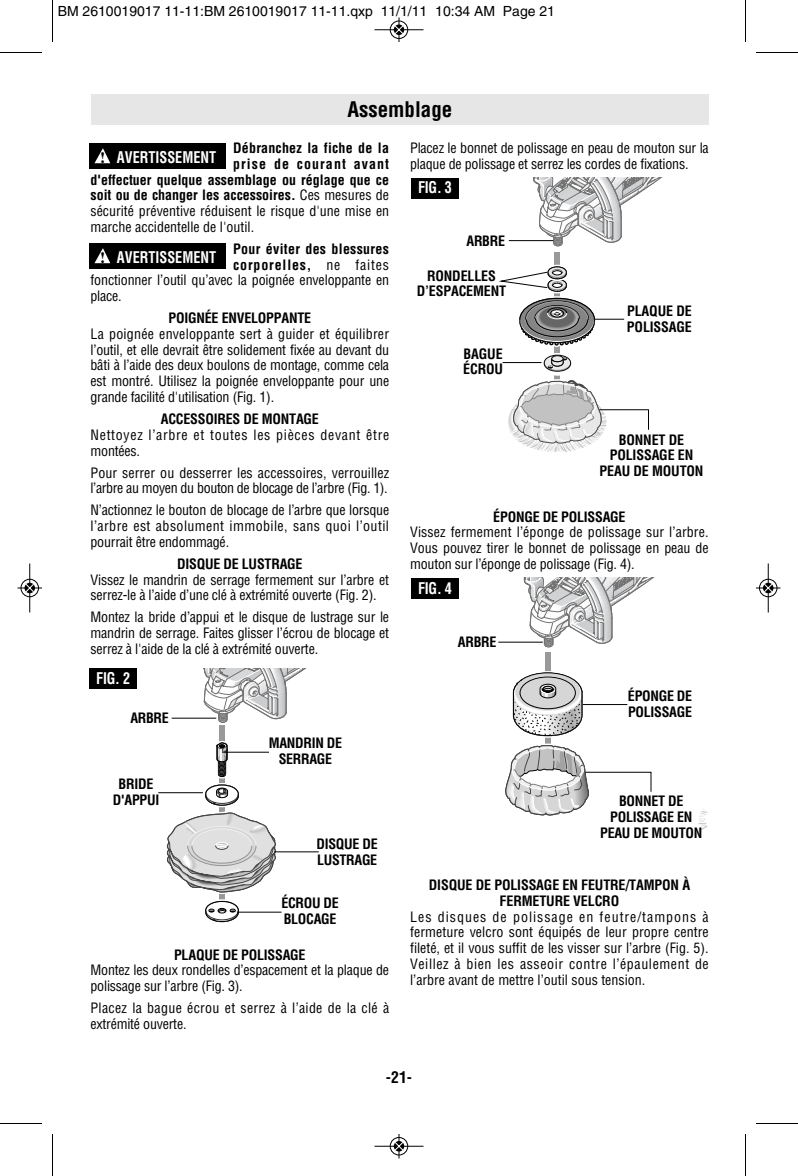
<style>
.page{position:relative;width:798px;height:1176px;background:#fff}
.page>*{position:absolute;margin:0;border:0;box-sizing:border-box;transform-origin:0 0}
.t1{font:700 condensed 21px "Helvetica";color:#000}
.t2{font:700 condensed 15.75px "Helvetica";color:#fff;scale:.9 1}
.t3{font:700 condensed 15.75px "Helvetica";color:#000}
.t4{font:condensed 14px/15.8px "Helvetica";letter-spacing:-.015em;color:#000;text-align:justify}
.t5{font:700 condensed 14px/15.8px "Helvetica";letter-spacing:-.01em;color:#000;text-align:center}
.t6{font:condensed 14px/15.8px "Helvetica";letter-spacing:.005em;color:#000}
.t7{font:14px "Helvetica";color:#000}
.t8{font:condensed 14px/15.8px "Helvetica";letter-spacing:.02em;color:#000}
.t9{font:condensed 14px/15.8px "Helvetica";letter-spacing:.05em;color:#000}
.t10{font:700 condensed 14px "Helvetica";letter-spacing:.02em;color:#000}
.t11{font:700 condensed 14px "Helvetica";letter-spacing:.015em;color:#000}
.t12{font:700 condensed 14px "Helvetica";letter-spacing:.06em;color:#000}
.t13{font:700 condensed 14px "Helvetica";letter-spacing:.075em;color:#000}
.s1{font-weight:400}
.s2{font-family:"Times";font-stretch:normal;color:#000}
</style>
<div class="page">
<div style="left:91px;top:94px;width:618px;height:31px;background:#e6e6e6"></div>
<div style="left:411px;top:178px;width:48px;height:21px;background:#000"></div>
<hr style="left:498px;top:642px;width:45px;height:1px;background:#000">
<div style="left:411px;top:578px;width:48px;height:21px;background:#000"></div>
<div style="left:89px;top:243px;width:137px;height:26px;background:#000"></div>
<svg style="left:94px;top:248px;width:16px;height:15px"></svg>
<div style="left:89px;top:143px;width:137px;height:26px;background:#000"></div>
<svg style="left:94px;top:148px;width:16px;height:15px"></svg>
<svg style="left:163px;top:668px;width:156px;height:255px"></svg>
<hr style="left:172px;top:718px;width:44px;height:1px;background:#000">
<hr style="left:224px;top:752px;width:45px;height:1px;background:#000">
<hr style="left:158px;top:792px;width:45px;height:1px;background:#000">
<hr style="left:274px;top:851px;width:45px;height:1px;background:#000">
<hr style="left:237px;top:912px;width:45px;height:1px;background:#000">
<div style="left:89px;top:668px;width:48px;height:21px;background:#000"></div>
<svg style="left:498px;top:177px;width:165px;height:275px"></svg>
<svg style="left:504px;top:578px;width:204px;height:252px"></svg>
<hr style="left:52px;top:0;width:1px;height:42px;background:#000">
<hr style="left:0;top:52px;width:42px;height:1px;background:#000">
<hr style="left:745px;top:0;width:1px;height:42px;background:#000">
<hr style="left:756px;top:52px;width:42px;height:1px;background:#000">
<hr style="left:52px;top:1134px;width:1px;height:42px;background:#000">
<hr style="left:0;top:1123px;width:42px;height:1px;background:#000">
<hr style="left:745px;top:1134px;width:1px;height:42px;background:#000">
<hr style="left:756px;top:1123px;width:42px;height:1px;background:#000">
<div style="left:390px;top:20px;width:18px;height:19px;border:1px solid #fff;border-radius:50%"></div>
<hr style="left:374px;top:29px;width:50px;height:1px;background:#000">
<div style="left:390px;top:21px;width:18px;height:18px;border:1px solid #000;border-radius:50%"></div>
<svg style="left:395px;top:18px;width:8px;height:24px"></svg>
<div style="left:390px;top:1137px;width:18px;height:19px;border:1px solid #fff;border-radius:50%"></div>
<hr style="left:374px;top:1146px;width:50px;height:1px;background:#000">
<div style="left:390px;top:1137px;width:18px;height:18px;border:1px solid #000;border-radius:50%"></div>
<svg style="left:395px;top:1134px;width:8px;height:24px"></svg>
<div style="left:20px;top:579px;width:19px;height:18px;border:1px solid #fff;border-radius:50%"></div>
<hr style="left:29px;top:564px;width:1px;height:48px;background:#000">
<div style="left:21px;top:579px;width:18px;height:18px;border:1px solid #000;border-radius:50%"></div>
<svg style="left:18px;top:584px;width:24px;height:8px"></svg>
<div style="left:759px;top:579px;width:19px;height:18px;border:1px solid #fff;border-radius:50%"></div>
<hr style="left:768px;top:564px;width:1px;height:48px;background:#000">
<div style="left:759px;top:579px;width:18px;height:18px;border:1px solid #000;border-radius:50%"></div>
<svg style="left:756px;top:584px;width:24px;height:8px"></svg>
<p class="t7" style="left:58px;top:6px;width:499px">BM 2610019017 11-11:BM 2610019017 11-11.qxp 11/1/11 10:34 AM Page 21</p>
<h1 class="t1" style="left:347px;top:98px;width:106px">Assemblage</h1>
<p class="t11" style="left:233px;top:140px;width:157px">Débranchez la fiche de la</p>
<p class="t13" style="left:233px;top:156px;width:157px">prise de courant avant</p>
<p class="t5" style="left:91px;top:172px;width:300px">d'effectuer quelque assemblage ou réglage que ce</p>
<p class="t5" style="left:91px;top:188px;width:300px">soit ou de changer les accessoires. <span class="s1">Ces mesures de</span></p>
<p class="t4" style="left:91px;top:203px;width:300px">sécurité préventive réduisent le risque d'une mise en</p>
<p class="t4" style="left:91px;top:219px;width:165px">marche accidentelle de l'outil.</p>
<p class="t10" style="left:233px;top:241px;width:157px">Pour éviter des blessures</p>
<p class="t12" style="left:233px;top:257px;width:157px">corporelles, <span class="s1">ne faites</span></p>
<p class="t4" style="left:91px;top:273px;width:300px">fonctionner l’outil qu’avec la poignée enveloppante en</p>
<p class="t4" style="left:91px;top:288px;width:33px">place.</p>
<p class="t5" style="left:169px;top:311px;width:144px">POIGNÉE ENVELOPPANTE</p>
<p class="t4" style="left:91px;top:326px;width:300px">La poignée enveloppante sert à guider et équilibrer l’outil, et elle devrait être solidement fixée au devant du bâti à l’aide des deux boulons de montage, comme cela est montré. Utilisez la poignée enveloppante pour une grande facilité d'utilisation (Fig. 1).</p>
<p class="t5" style="left:161px;top:411px;width:160px">ACCESSOIRES DE MONTAGE</p>
<p class="t9" style="left:91px;top:427px;width:300px">Nettoyez l’arbre et toutes les pièces devant être montées.</p>
<p class="t6" style="left:91px;top:465px;width:300px">Pour serrer ou desserrer les accessoires, verrouillez l’arbre au moyen du bouton de blocage de l’arbre (Fig. 1).</p>
<p class="t4" style="left:91px;top:503px;width:300px">N’actionnez le bouton de blocage de l’arbre que lorsque l’arbre est absolument immobile, sans quoi l’outil pourrait être endommagé.</p>
<p class="t5" style="left:177px;top:556px;width:127px">DISQUE DE LUSTRAGE</p>
<p class="t4" style="left:91px;top:572px;width:300px">Vissez le mandrin de serrage fermement sur l’arbre et serrez-le à l’aide d’une clé à extrémité ouverte (Fig. 2).</p>
<p class="t4" style="left:91px;top:610px;width:300px">Montez la bride d’appui et le disque de lustrage sur le mandrin de serrage. Faites glisser l’écrou de blocage et serrez à l'aide de la clé à extrémité ouverte.</p>
<p class="t2" style="left:100px;top:148px;width:130px"><span class="s2">!</span> AVERTISSEMENT</p>
<p class="t2" style="left:100px;top:248px;width:130px"><span class="s2">!</span> AVERTISSEMENT</p>
<p class="t2" style="left:96px;top:669px;width:39px">FIG. 2</p>
<p class="t5" style="left:130px;top:710px;width:40px">ARBRE</p>
<p class="t5" style="left:113px;top:776px;width:48px">BRIDE<br>D'APPUI</p>
<p class="t5" style="left:269px;top:735px;width:75px">MANDRIN DE<br>SERRAGE</p>
<p class="t5" style="left:317px;top:836px;width:63px;text-align:left">DISQUE DE<br>LUSTRAGE</p>
<p class="t5" style="left:281px;top:895px;width:59px;text-align:left">ÉCROU DE<br>BLOCAGE</p>
<p class="t5" style="left:174px;top:947px;width:133px">PLAQUE DE POLISSAGE</p>
<p class="t4" style="left:91px;top:963px;width:300px">Montez les deux rondelles d’espacement et la plaque de polissage sur l’arbre (Fig. 3).</p>
<p class="t8" style="left:91px;top:1000px;width:300px">Placez la bague écrou et serrez à l’aide de la clé à extrémité ouverte.</p>
<p class="t4" style="left:410px;top:140px;width:300px">Placez le bonnet de polissage en peau de mouton sur la plaque de polissage et serrez les cordes de fixations.</p>
<p class="t2" style="left:418px;top:178px;width:39px">FIG. 3</p>
<p class="t5" style="left:467px;top:233px;width:40px">ARBRE</p>
<p class="t5" style="left:417px;top:268px;width:91px">RONDELLES<br>D’ESPACEMENT</p>
<p class="t5" style="left:463px;top:346px;width:41px;text-align:left">BAGUE<br>ÉCROU</p>
<p class="t5" style="left:627px;top:303px;width:67px;text-align:left">PLAQUE DE<br>POLISSAGE</p>
<p class="t5" style="left:600px;top:432px;width:105px">BONNET DE<br>POLISSAGE EN<br>PEAU DE MOUTON</p>
<p class="t5" style="left:493px;top:509px;width:134px">ÉPONGE DE POLISSAGE</p>
<p class="t4" style="left:410px;top:525px;width:300px">Vissez fermement l’éponge de polissage sur l’arbre.<br>Vous pouvez tirer le bonnet de polissage en peau de mouton sur l’éponge de polissage (Fig. 4).</p>
<p class="t2" style="left:418px;top:579px;width:39px">FIG. 4</p>
<p class="t5" style="left:458px;top:634px;width:40px">ARBRE</p>
<p class="t5" style="left:628px;top:688px;width:66px;text-align:left">ÉPONGE DE<br>POLISSAGE</p>
<p class="t5" style="left:600px;top:793px;width:104px">BONNET DE<br>POLISSAGE EN<br>PEAU DE MOUTON</p>
<p class="t5" style="left:429px;top:878px;width:263px">DISQUE DE POLISSAGE EN FEUTRE/TAMPON À<br>FERMETURE VELCRO</p>
<p class="t4" style="left:410px;top:909px;width:300px">Les disques de polissage en feutre/tampons à fermeture velcro sont équipés de leur propre centre fileté, et il vous suffit de les visser sur l’arbre (Fig. 5).<br>Veillez à bien les asseoir contre l’épaulement de l’arbre avant de mettre l’outil sous tension.</p>
<p class="t3" style="left:386px;top:1068px;width:28px">-21-</p>
</div>
